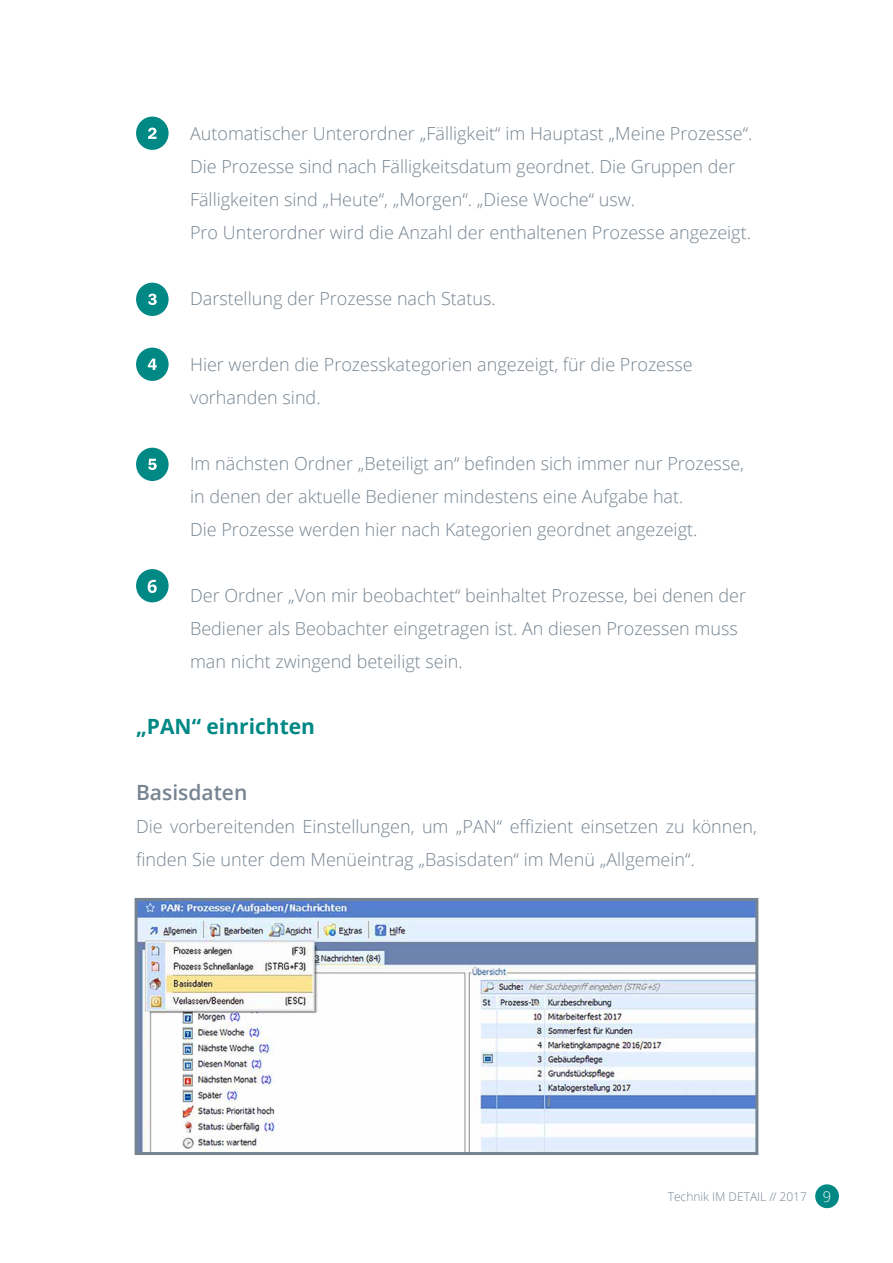
<style>
.page{position:relative;width:893px;height:1263px;background:#fff}
.page>*{position:absolute;margin:0;border:0;box-sizing:border-box;transform-origin:0 0}
.t1{font:700 21px "Open Sans";color:#008885}
.t2{font:600 21px "Open Sans";color:#768491}
.t3{font:300 18px/33px "Open Sans";color:#768491}
.t4{font:300 12px "Open Sans";color:#768491}
.s1{font-size:14.7px;color:#fff}
</style>
<div class="page">
<div style="left:815px;top:1184px;width:24px;height:24px;background:#008885;border-radius:50%"></div>
<div style="left:136px;top:117px;width:33px;height:33px;background:#008885;border-radius:50%"></div>
<svg style="left:148px;top:128px;width:9px;height:11px"></svg>
<div style="left:136px;top:283px;width:33px;height:33px;background:#008885;border-radius:50%"></div>
<svg style="left:148px;top:294px;width:9px;height:11px"></svg>
<div style="left:136px;top:348px;width:33px;height:33px;background:#008885;border-radius:50%"></div>
<svg style="left:148px;top:359px;width:9px;height:11px"></svg>
<div style="left:136px;top:448px;width:33px;height:33px;background:#008885;border-radius:50%"></div>
<svg style="left:148px;top:459px;width:9px;height:11px"></svg>
<div style="left:136px;top:569px;width:33px;height:33px;background:#008885;border-radius:50%"></div>
<svg style="left:148px;top:580px;width:9px;height:13px"></svg>
<img style="left:139px;top:902px;width:615px;height:249px">
<div style="left:135px;top:898px;width:623px;height:257px;border:3px solid #768491"></div>
<p class="t3" style="left:190px;top:117px;width:564px">Automatischer Unterordner „Fälligkeit“ im Hauptast „Meine Prozesse“.<br>Die Prozesse sind nach Fälligkeitsdatum geordnet. Die Gruppen der Fälligkeiten sind „Heute“, „Morgen“. „Diese Woche“ usw.<br>Pro Unterordner wird die Anzahl der enthaltenen Prozesse angezeigt.</p>
<p class="t3" style="left:190px;top:282px;width:307px">Darstellung der Prozesse nach Status.</p>
<p class="t3" style="left:190px;top:348px;width:504px">Hier werden die Prozesskategorien angezeigt, für die Prozesse vorhanden sind.</p>
<p class="t3" style="left:190px;top:447px;width:556px">Im nächsten Ordner „Beteiligt an“ befinden sich immer nur Prozesse, in denen der aktuelle Bediener mindestens eine Aufgabe hat.<br>Die Prozesse werden hier nach Kategorien geordnet angezeigt.</p>
<p class="t3" style="left:190px;top:579px;width:558px">Der Ordner „Von mir beobachtet“ beinhaltet Prozesse, bei denen der<br>Bediener als Beobachter eingetragen ist. An diesen Prozessen muss man nicht zwingend beteiligt sein.</p>
<p class="t1" style="left:136px;top:712px;width:180px">„PAN“ einrichten</p>
<p class="t2" style="left:136px;top:778px;width:113px">Basisdaten</p>
<p class="t3" style="left:136px;top:810px;width:622px">Die vorbereitenden Einstellungen, um „PAN“ effizient einsetzen zu können, finden Sie unter dem Menüeintrag „Basisdaten“ im Menü „Allgemein“.</p>
<p class="t4" style="left:668px;top:1188px;width:165px">Technik IM DETAIL // 2017 <span class="s1">9</span></p>
</div>
